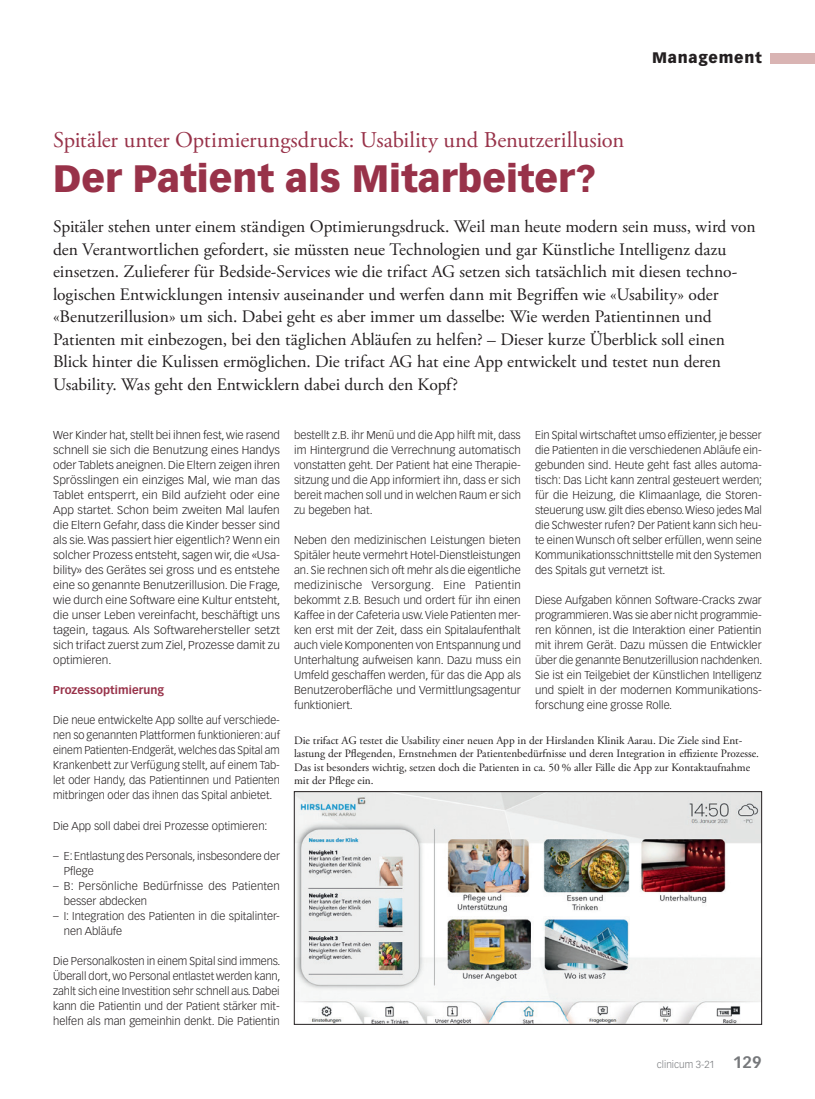
<style>
.page{position:relative;width:815px;height:1099px;background:#fff}
.page>*{position:absolute;margin:0;border:0;box-sizing:border-box;transform-origin:0 0}
.Titel_MM{font:900 37.5px "Vectora LT Std";color:#983249}
.Obertitel_MM{font:22.5px "Adobe Garamond Pro";color:#983249}
.Lead{font:17.5px/22.5px "Adobe Garamond Pro";color:#231f20}
.t1{font:900 15px "Vectora LT Std";letter-spacing:.05em;color:#231f20}
.Lauftext{font:300 11.25px/15px "Vectora LT Std";color:#231f20;text-align:justify}
.Legende{font:11.25px/13.5px "Adobe Garamond Pro";color:#231f20}
.ZT_MM{font:700 11.25px "Vectora LT Std";letter-spacing:.005em;color:#983249}
.t2{font:300 10px "Vectora LT Std";color:#76787b}
.s1{font-weight:700;font-size:16.25px}
</style>
<div class="page">
<div style="left:770px;top:53px;width:45px;height:10px;background:#d9b4b3"></div>
<img style="left:296px;top:793px;width:464px;height:229px">
<div style="left:294px;top:791px;width:468px;height:233px;border:1px solid #231f20"></div>
<h3 class="t1" style="left:652px;top:49px;width:111px">Management</h3>
<p class="Obertitel_MM" style="left:53px;top:126px;width:573px">Spitäler unter Optimierungsdruck: Usability und Benutzerillusion</p>
<p class="Titel_MM" style="left:53px;top:155px;width:544px">Der Patient als Mitarbeiter?</p>
<p class="Lead" style="left:53px;top:216px;width:704px">Spitäler stehen unter einem ständigen Optimierungsdruck. Weil man heute modern sein muss, wird von den Verantwortlichen gefordert, sie müssten neue Technologien und gar Künstliche Intelligenz dazu einsetzen. Zulieferer für Bedside-Services wie die trifact AG setzen sich tatsächlich mit diesen techno&shy;logischen Entwicklungen intensiv auseinander und werfen dann mit Begriffen wie «Usability» oder «Benutzerillusion» um sich. Dabei geht es aber immer um dasselbe: Wie werden Patientinnen und Patienten mit einbezogen, bei den täglichen Abläufen zu helfen? – Dieser kurze Überblick soll einen Blick hinter die Kulissen ermöglichen. Die trifact AG hat eine App entwickelt und testet nun deren Usability. Was geht den Entwicklern dabei durch den Kopf?</p>
<p class="Lauftext" style="left:53px;top:428px;width:229px">Wer Kinder hat, stellt bei ihnen fest, wie rasend schnell sie sich die Benutzung eines Handys oder Tablets aneignen. Die Eltern zeigen ihren Sprösslingen ein einziges Mal, wie man das Tablet entsperrt, ein Bild aufzieht oder eine App startet. Schon beim zweiten Mal laufen die Eltern Gefahr, dass die Kinder besser sind als sie. Was passiert hier eigentlich? Wenn ein solcher Prozess entsteht, sagen wir, die «Usa&shy;bility» des Gerätes sei gross und es entstehe eine so genannte Benutzerillusion. Die Frage, wie durch eine Software eine Kultur entsteht, die unser Leben vereinfacht, beschäftigt uns tagein, tagaus. Als Softwarehersteller setzt sich trifact zuerst zum Ziel, Prozesse damit zu optimieren.</p>
<p class="ZT_MM" style="left:53px;top:683px;width:113px">Prozessoptimierung</p>
<p class="Lauftext" style="left:53px;top:713px;width:228px">Die neue entwickelte App sollte auf verschiede&shy;nen so genannten Plattformen funktionieren: auf einem Patienten-Endgerät, welches das Spital am Krankenbett zur Verfügung stellt, auf einem Tab&shy;let oder Handy, das Patientinnen und Patienten mitbringen oder das ihnen das Spital anbietet.</p>
<p class="Lauftext" style="left:53px;top:818px;width:216px">Die App soll dabei drei Prozesse optimieren:</p>
<p class="Lauftext" style="left:64px;top:848px;width:218px;text-indent:-11px">– E: Entlastung des Personals, insbesondere der<br>Pflege</p>
<p class="Lauftext" style="left:64px;top:878px;width:218px;text-indent:-11px">– B: Persönliche Bedürfnisse des Patienten besser abdecken</p>
<p class="Lauftext" style="left:64px;top:908px;width:218px;text-indent:-11px">– I: Integration des Patienten in die spitalinter&shy;nen Abläufe</p>
<p class="Lauftext" style="left:53px;top:953px;width:229px">Die Personalkosten in einem Spital sind immens.<br>Überall dort, wo Personal entlastet werden kann, zahlt sich eine Investition sehr schnell aus. Dabei kann die Patientin und der Patient stärker mit&shy;helfen als man gemeinhin denkt. Die Patientin</p>
<p class="Lauftext" style="left:294px;top:428px;width:228px">bestellt z.B. ihr Menü und die App hilft mit, dass im Hintergrund die Verrechnung automatisch vonstatten geht. Der Patient hat eine Therapie&shy;sitzung und die App informiert ihn, dass er sich bereit machen soll und in welchen Raum er sich zu begeben hat.</p>
<p class="Lauftext" style="left:294px;top:533px;width:228px">Neben den medizinischen Leistungen bieten Spitäler heute vermehrt Hotel-Dienstleistungen an. Sie rechnen sich oft mehr als die eigentliche medizinische Versorgung. Eine Patientin bekommt z.B. Besuch und ordert für ihn einen Kaffee in der Cafeteria usw. Viele Patienten mer&shy;ken erst mit der Zeit, dass ein Spitalaufenthalt auch viele Komponenten von Entspannung und Unterhaltung aufweisen kann. Dazu muss ein Umfeld geschaffen werden, für das die App als Benutzeroberfläche und Vermittlungsagentur funktioniert.</p>
<p class="Lauftext" style="left:535px;top:428px;width:229px;text-align:left">Ein Spital wirtschaftet umso effizienter, je besser die Patienten in die verschiedenen Abläufe ein&shy;gebunden sind. Heute geht fast alles automa&shy;tisch: Das Licht kann zentral gesteuert werden; für die Heizung, die Klimaanlage, die Storen&shy;steuerung usw. gilt dies ebenso. Wieso jedes Mal die Schwester rufen? Der Patient kann sich heu&shy;te einen Wunsch oft selber erfüllen, wenn seine Kommunikationsschnittstelle mit den Systemen des Spitals gut vernetzt ist.</p>
<p class="Lauftext" style="left:535px;top:593px;width:229px">Diese Aufgaben können Software-Cracks zwar programmieren. Was sie aber nicht programmie&shy;ren können, ist die Interaktion einer Patientin mit ihrem Gerät. Dazu müssen die Entwickler über die genannte Benutzerillusion nachdenken.<br>Sie ist ein Teilgebiet der Künstlichen Intelligenz und spielt in der modernen Kommunikations&shy;forschung eine grosse Rolle.</p>
<p class="Legende" style="left:294px;top:734px;width:466px">Die trifact AG testet die Usability einer neuen App in der Hirslanden Klinik Aarau. Die Ziele sind Ent&shy;lastung der Pflegenden, Ernstnehmen der Patientenbedürfnisse und deren Integration in effiziente Prozesse.<br>Das ist besonders wichtig, setzen doch die Patienten in ca. 50 % aller Fälle die App zur Kontaktaufnahme mit der Pflege ein.</p>
<p class="t2" style="left:657px;top:1058px;width:106px">clinicum 3-21 <span class="s1">129</span></p>
</div>
